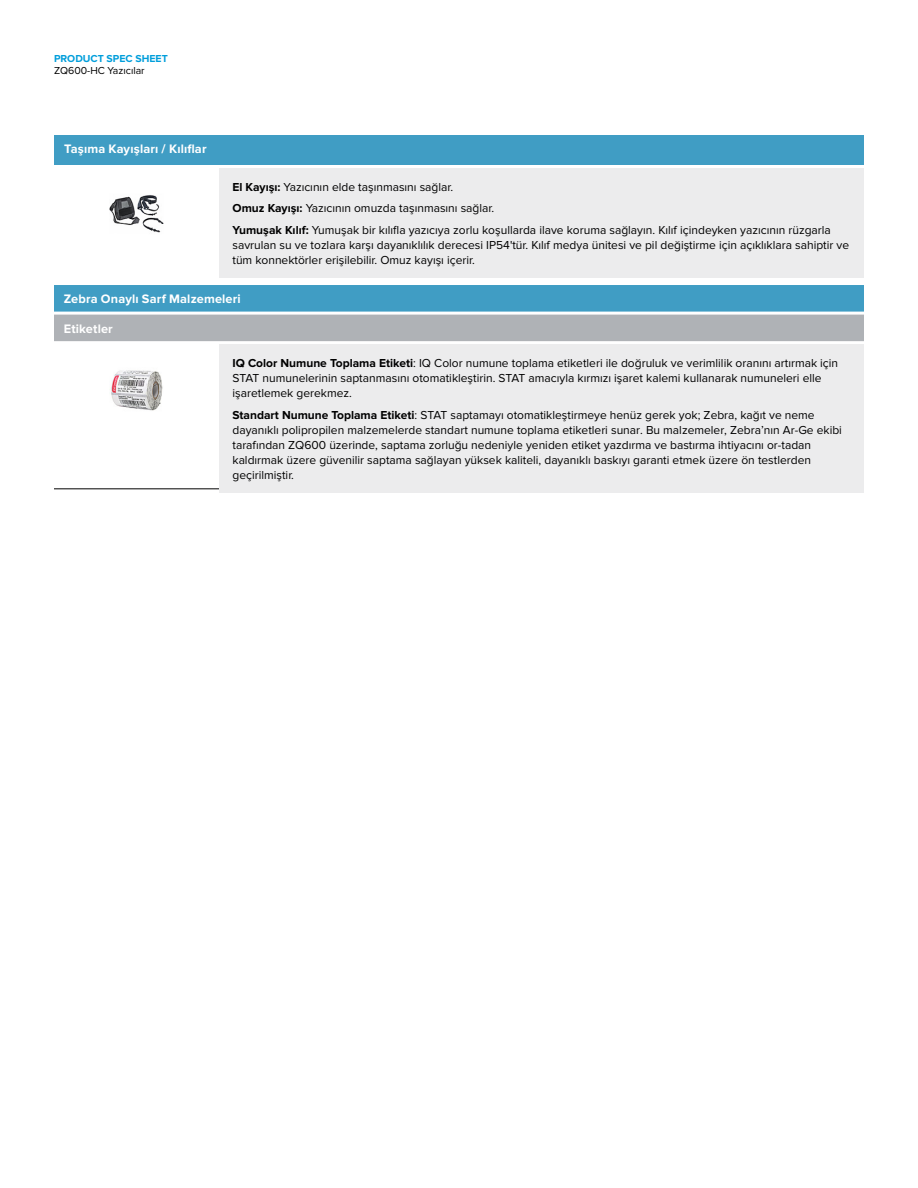
<style>
.page{position:relative;width:918px;height:1188px;background:#fff}
.page>*{position:absolute;margin:0;border:0;box-sizing:border-box;transform-origin:0 0}
.t1{font:700 12.75px "Proxima Nova";letter-spacing:.01em;color:#fff}
.t2{font:12px/15px "Proxima Nova";color:#000}
.t3{font:10.5px "Proxima Nova";color:#000}
.t4{font:700 10.5px "Proxima Nova";color:#009edb}
.s1{font-weight:700}
</style>
<div class="page">
<hr style="left:54px;top:489px;width:810px;height:1px;background:#000">
<div style="left:219px;top:168px;width:645px;height:110px;background:#ececed"></div>
<img style="left:110px;top:195px;width:54px;height:38px">
<div style="left:54px;top:284px;width:810px;height:29px;background:#409dc4"></div>
<div style="left:54px;top:313px;width:810px;height:30px;background:#afb2b6"></div>
<hr style="left:54px;top:282px;width:810px;height:3px;background:#fff">
<hr style="left:54px;top:312px;width:810px;height:3px;background:#fff">
<hr style="left:54px;top:341px;width:810px;height:3px;background:#fff">
<div style="left:219px;top:344px;width:645px;height:148px;background:#ececed"></div>
<img style="left:111px;top:370px;width:52px;height:41px">
<div style="left:54px;top:135px;width:810px;height:29px;background:#409dc4"></div>
<p class="t4" style="left:54px;top:52px;width:115px">PRODUCT SPEC SHEET</p>
<p class="t3" style="left:54px;top:64px;width:92px">ZQ600-HC Yazıcılar</p>
<p class="t1" style="left:64px;top:141px;width:144px">Taşıma Kayışları / Kılıflar</p>
<p class="t2" style="left:232px;top:176px;width:600px;line-height:21.8px"><span class="s1">El Kayışı:</span> Yazıcının elde taşınmasını sağlar.<br><span class="s1">Omuz Kayışı:</span> Yazıcının omuzda taşınmasını sağlar.<br><span class="s1">Yumuşak Kılıf:</span> Yumuşak bir kılıfla yazıcıya zorlu koşullarda ilave koruma sağlayın. Kılıf içindeyken yazıcının rüzgarla</p>
<p class="t2" style="left:232px;top:238px;width:618px">savrulan su ve tozlara karşı dayanıklılık derecesi IP54'tür. Kılıf medya ünitesi ve pil değiştirme için açıklıklara sahiptir ve tüm konnektörler erişilebilir. Omuz kayışı içerir.</p>
<p class="t1" style="left:64px;top:292px;width:178px">Zebra Onaylı Sarf Malzemeleri</p>
<p class="t1" style="left:64px;top:321px;width:51px">Etiketler</p>
<p class="t2" style="left:232px;top:356px;width:607px"><span class="s1">IQ Color Numune Toplama Etiketi</span>: IQ Color numune toplama etiketleri ile doğruluk ve verimlilik oranını artırmak için<br>STAT numunelerinin saptanmasını otomatikleştirin. STAT amacıyla kırmızı işaret kalemi kullanarak numuneleri elle işaretlemek gerekmez.</p>
<p class="t2" style="left:232px;top:407px;width:611px"><span class="s1">Standart Numune Toplama Etiketi</span>: STAT saptamayı otomatikleştirmeye henüz gerek yok; Zebra, kağıt ve neme dayanıklı polipropilen malzemelerde standart numune toplama etiketleri sunar. Bu malzemeler, Zebra’nın Ar-Ge ekibi tarafından ZQ600 üzerinde, saptama zorluğu nedeniyle yeniden etiket yazdırma ve bastırma ihtiyacını or-tadan kaldırmak üzere güvenilir saptama sağlayan yüksek kaliteli, dayanıklı baskıyı garanti etmek üzere ön testlerden geçirilmiştir.</p>
</div>
